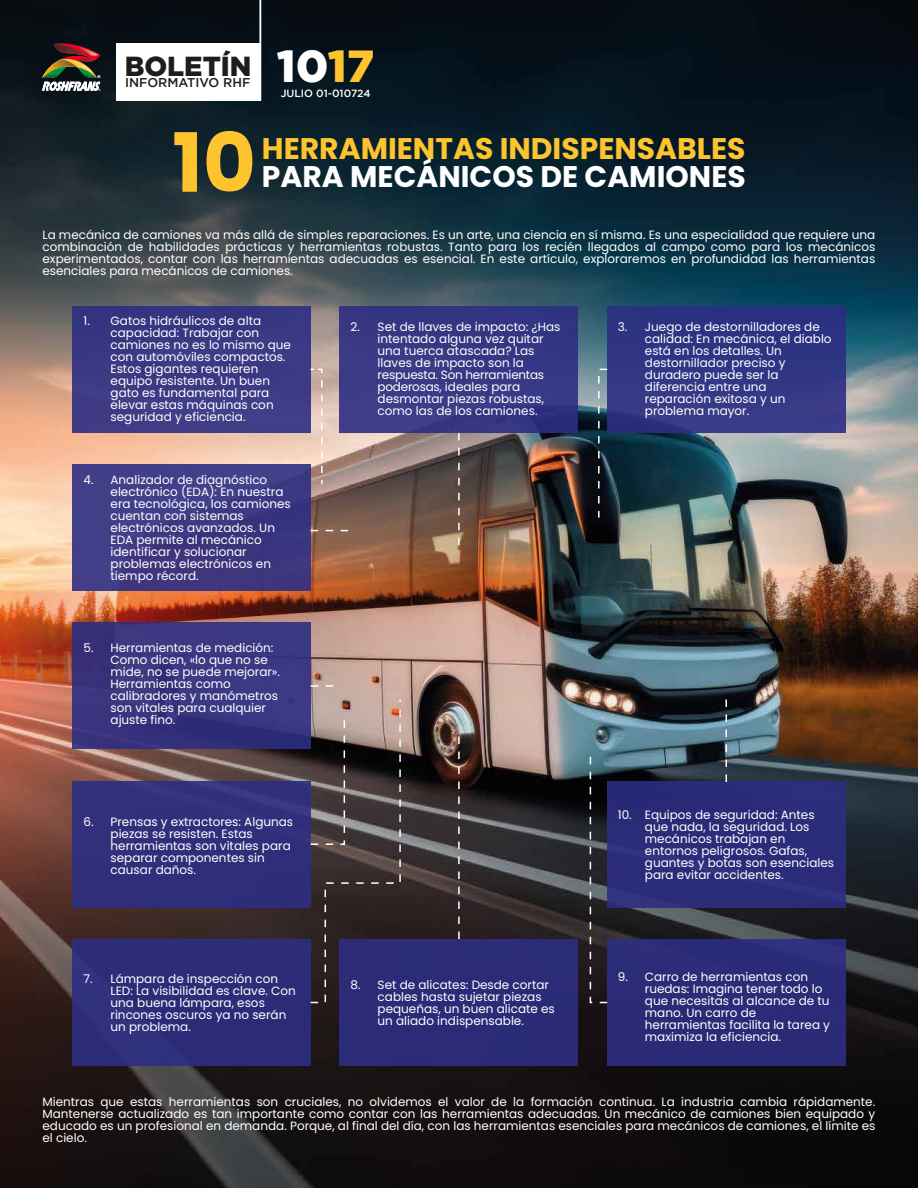
<style>
.page{position:relative;width:918px;height:1188px;background:#fff}
.page>*{position:absolute;margin:0;border:0;box-sizing:border-box;transform-origin:0 0}
.t1{font:700 81.6px "Poppins";color:#fdc42d}
.t2{font:900 44.85px "Gotham";color:#fff}
.t3{font:700 29.85px "Poppins";color:#fdc42d}
.t4{font:700 29.85px "Poppins";color:#fff}
.t5{font:900 27.6px "Gotham";color:#1d1d1b}
.t6{font:500 12.75px "Gotham";color:#1d1d1b}
.t7{font:12px/12px "Poppins";color:#fff}
.t8{font:500 10.5px "Gotham";color:#fff}
.s1{color:#fdc42d}
</style>
<div class="page">
<img style="left:0;top:0;width:918px;height:1188px">
<div style="left:73px;top:306px;width:238px;height:127px;background:#3c3a84"></div>
<div style="left:73px;top:464px;width:238px;height:127px;background:#403a84"></div>
<div style="left:73px;top:622px;width:238px;height:127px;background:linear-gradient(to bottom,#3f3982,#34317d)"></div>
<div style="left:73px;top:781px;width:238px;height:127px;background:#302f7b"></div>
<div style="left:73px;top:939px;width:238px;height:127px;background:#2c2c78"></div>
<div style="left:340px;top:939px;width:238px;height:127px;background:#2b2b77"></div>
<div style="left:607px;top:939px;width:238px;height:127px;background:#2a2b77"></div>
<div style="left:607px;top:781px;width:238px;height:127px;background:#2b2c79"></div>
<div style="left:340px;top:306px;width:238px;height:127px;background:#373885"></div>
<div style="left:607px;top:306px;width:238px;height:127px;background:#303684"></div>
<svg style="left:311px;top:368px;width:12px;height:116px"></svg>
<svg style="left:311px;top:530px;width:43px;height:1px"></svg>
<svg style="left:311px;top:685px;width:29px;height:2px"></svg>
<svg style="left:309px;top:698px;width:93px;height:306px"></svg>
<svg style="left:458px;top:735px;width:2px;height:204px"></svg>
<svg style="left:589px;top:748px;width:20px;height:256px;background:#31343d"></svg>
<svg style="left:726px;top:700px;width:1px;height:82px"></svg>
<svg style="left:458px;top:433px;width:2px;height:112px"></svg>
<svg style="left:597px;top:368px;width:12px;height:151px;background:#3a4a58"></svg>
<svg style="left:42px;top:42px;width:58px;height:49px;background:#5f4e42"></svg>
<hr style="left:260px;top:0;width:1px;height:101px;background:#fff">
<div style="left:116px;top:44px;width:144px;height:57px;background:#fff"></div>
<h3 class="t5" style="left:125px;top:50px;width:128px">BOLETÍN</h3>
<p class="t6" style="left:125px;top:75px;width:127px">INFORMATIVO RHF</p>
<h2 class="t2" style="left:277px;top:40px;width:99px">10<span class="s1">17</span></h2>
<p class="t8" style="left:281px;top:87px;width:91px">JULIO 01-010724</p>
<h1 class="t1" style="left:172px;top:116px;width:85px">10</h1>
<h3 class="t3" style="left:262px;top:131px;width:485px">HERRAMIENTAS INDISPENSABLES</h3>
<h3 class="t4" style="left:262px;top:159px;width:485px">PARA MECÁNICOS DE CAMIONES</h3>
<p class="t7" style="left:42px;top:229px;width:834px;text-align:justify">La mecánica de camiones va más allá de simples reparaciones. Es un arte, una ciencia en sí misma. Es una especialidad que requiere una combinación de habilidades prácticas y herramientas robustas. Tanto para los recién llegados al campo como para los mecánicos experimentados, contar con las herramientas adecuadas es esencial. En este artículo, exploraremos en profundidad las herramientas esenciales para mecánicos de camiones.</p>
<p class="t7" style="left:111px;top:315px;width:182px;text-indent:-27px">1. Gatos hidráulicos de alta capacidad: Trabajar con camiones no es lo mismo que con automóviles compactos.<br>Estos gigantes requieren equipo resistente. Un buen gato es fundamental para elevar estas máquinas con seguridad y eficiencia.</p>
<p class="t7" style="left:378px;top:321px;width:184px;text-indent:-27px">2. Set de llaves de impacto: ¿Has intentado alguna vez quitar una tuerca atascada? Las llaves de impacto son la respuesta. Son herramientas poderosas, ideales para desmontar piezas robustas, como las de los camiones.</p>
<p class="t7" style="left:645px;top:321px;width:188px;text-indent:-27px">3. Juego de destornilladores de calidad: En mecánica, el diablo está en los detalles. Un destornillador preciso y duradero puede ser la diferencia entre una reparación exitosa y un problema mayor.</p>
<p class="t7" style="left:111px;top:474px;width:182px;text-indent:-27px">4. Analizador de diagnóstico electrónico (EDA): En nuestra era tecnológica, los camiones cuentan con sistemas electrónicos avanzados. Un<br>EDA permite al mecánico identificar y solucionar problemas electrónicos en tiempo récord.</p>
<p class="t7" style="left:111px;top:642px;width:171px;text-indent:-27px">5. Herramientas de medición:<br>Como dicen, «lo que no se mide, no se puede mejorar».<br>Herramientas como calibradores y manómetros son vitales para cualquier ajuste fino.</p>
<p class="t7" style="left:111px;top:815px;width:184px;text-indent:-27px">6. Prensas y extractores: Algunas piezas se resisten. Estas herramientas son vitales para separar componentes sin causar daños.</p>
<p class="t7" style="left:645px;top:808px;width:191px;text-indent:-27px">10. Equipos de seguridad: Antes que nada, la seguridad. Los mecánicos trabajan en entornos peligrosos. Gafas, guantes y botas son esenciales para evitar accidentes.</p>
<p class="t7" style="left:111px;top:972px;width:187px;text-indent:-27px">7. Lámpara de inspección con<br>LED: La visibilidad es clave. Con una buena lámpara, esos rincones oscuros ya no serán un problema.</p>
<p class="t7" style="left:378px;top:979px;width:179px;text-indent:-27px">8. Set de alicates: Desde cortar cables hasta sujetar piezas pequeñas, un buen alicate es un aliado indispensable.</p>
<p class="t7" style="left:645px;top:971px;width:187px;text-indent:-27px">9. Carro de herramientas con ruedas: Imagina tener todo lo que necesitas al alcance de tu mano. Un carro de herramientas facilita la tarea y maximiza la eficiencia.</p>
<p class="t7" style="left:42px;top:1096px;width:834px;text-align:justify">Mientras que estas herramientas son cruciales, no olvidemos el valor de la formación continua. La industria cambia rápidamente.<br>Mantenerse actualizado es tan importante como contar con las herramientas adecuadas. Un mecánico de camiones bien equipado y educado es un profesional en demanda. Porque, al final del día, con las herramientas esenciales para mecánicos de camiones, el límite es el cielo.</p>
</div>
